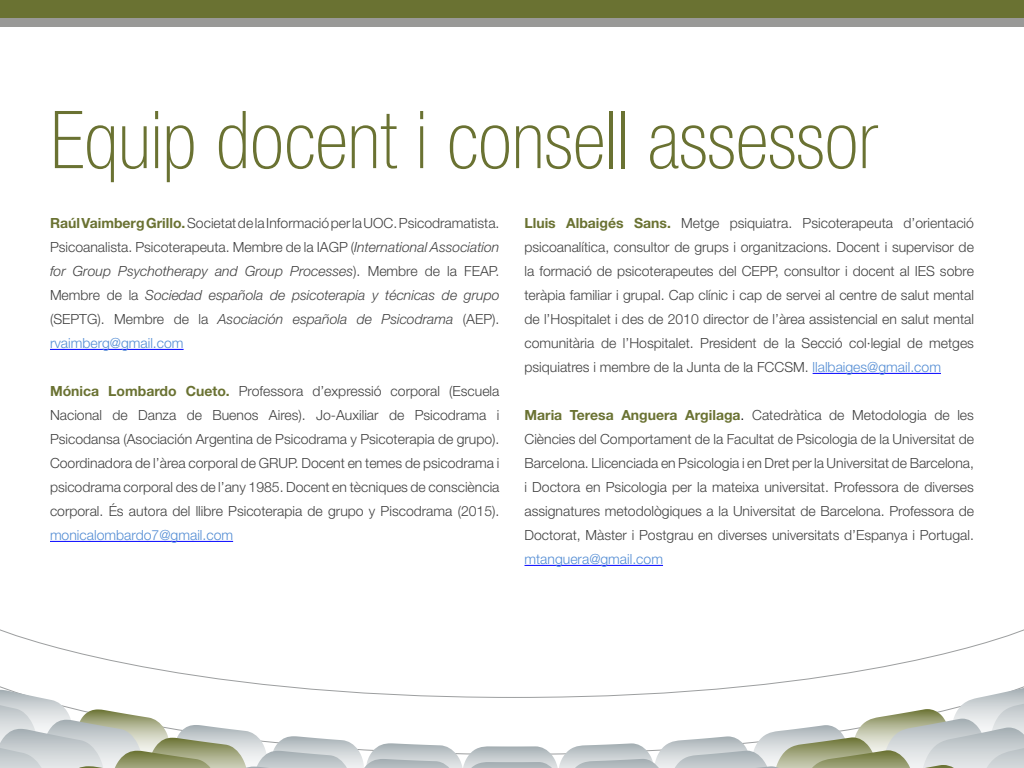
<style>
.page{position:relative;width:1024px;height:768px;background:#fff}
.page>*{position:absolute;margin:0;border:0;box-sizing:border-box;transform-origin:0 0}
.t1{font:100 condensed 80px "Helvetica Neue LT Std";color:#6a7232}
.t2{font:300 14px/24px "Helvetica Neue LT Std";color:#414141;text-align:justify}
.t3{font:300 14px "Helvetica Neue LT Std";color:#548dd4}
.s1{font-weight:700;color:#6a7232}
.s2{font-style:italic}
.s3{color:#548dd4}
.s4{color:#000}
</style>
<div class="page">
<div style="left:0;top:0;width:1024px;height:18px;background:#6a7232"></div>
<div style="left:0;top:18px;width:1024px;height:9px;background:#999997"></div>
<svg style="left:0;top:629px;width:1024px;height:59px"></svg>
<svg style="left:0;top:688px;width:1024px;height:80px"></svg>
<hr style="left:50px;top:349px;width:134px;height:1px;background:#00f">
<hr style="left:50px;top:541px;width:183px;height:1px;background:#00f">
<hr style="left:813px;top:373px;width:128px;height:1px;background:#00f">
<hr style="left:524px;top:565px;width:139px;height:1px;background:#00f">
<h1 class="t1" style="left:50px;top:95px;width:829px">Equip docent i consell assessor</h1>
<p class="t2" style="left:50px;top:211px;width:451px"><span class="s1">Raúl Vaimberg Grillo.</span> Societat de la Informació per la UOC. Psicodramatista.<br>Psicoanalista. Psicoterapeuta. Membre de la IAGP (<span class="s2">International Association for Group Psychotherapy and Group Processes</span>). Membre de la FEAP.<br>Membre de la <span class="s2">Sociedad española de psicoterapia y técnicas de grupo </span>(SEPTG). Membre de la <span class="s2">Asociación española de Psicodrama</span> (AEP). <span class="s3">rvaimberg@gmail.com</span></p>
<p class="t2" style="left:50px;top:379px;width:451px"><span class="s1">Mónica Lombardo Cueto.</span> Professora d’expressió corporal (Escuela Nacional de Danza de Buenos Aires). Jo-Auxiliar de Psicodrama i Psicodansa (Asociación Argentina de Psicodrama y Psicoterapia de grupo).<br>Coordinadora de l’àrea corporal de GRUP. Docent en temes de psicodrama i psicodrama corporal des de l’any 1985. Docent en tècniques de consciència corporal. És autora del llibre Psicoterapia de grupo y Piscodrama (2015).</p>
<p class="t3" style="left:50px;top:526px;width:185px">monicalombardo7@gmail.com</p>
<p class="t2" style="left:524px;top:211px;width:451px"><span class="s1">Lluis Albaigés Sans.</span> Metge psiquiatra. Psicoterapeuta d’orientació psicoanalítica, consultor de grups i organitzacions. Docent i supervisor de la formació de psicoterapeutes del CEPP, consultor i docent al IES sobre teràpia familiar i grupal. Cap clínic i cap de servei al centre de salut mental de l’Hospitalet i des de 2010 director de l’àrea assistencial en salut mental comunitària de l’Hospitalet. President de la Secció col·legial de metges psiquiatres i membre de la Junta de la FCCSM. <span class="s3">llalbaiges@gmail.com</span></p>
<p class="t2" style="left:524px;top:403px;width:451px"><span class="s1">Maria Teresa Anguera Argilaga</span><span class="s4">.</span> Catedràtica de Metodologia de les Ciències del Comportament de la Facultat de Psicologia de la Universitat de Barcelona. Llicenciada en Psicologia i en Dret per la Universitat de Barcelona, i Doctora en Psicologia per la mateixa universitat. Professora de diverses assignatures metodològiques a la Universitat de Barcelona. Professora de Doctorat, Màster i Postgrau en diverses universitats d’Espanya i Portugal.</p>
<p class="t3" style="left:524px;top:550px;width:140px">mtanguera@gmail.com</p>
</div>
